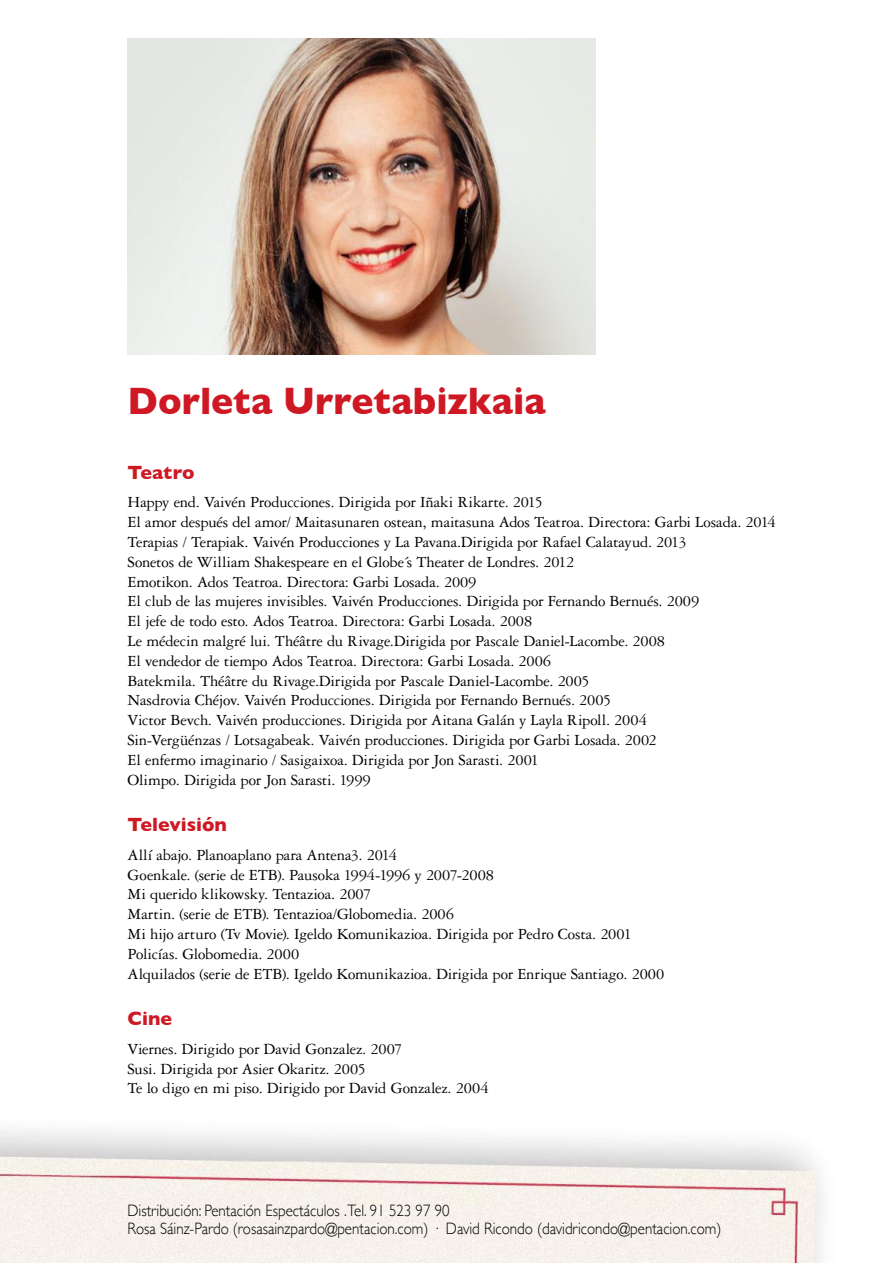
<style>
.page{position:relative;width:893px;height:1263px;background:#fff}
.page>*{position:absolute;margin:0;border:0;box-sizing:border-box;transform-origin:0 0}
.t1{font:700 39px "Gill Sans";color:#ce1925;scale:.95 1}
.t2{font:700 19.5px "Gill Sans";color:#ce1925}
.t3{font:16.5px/19.8px "Garamond Three";letter-spacing:-.01em;color:#000}
.t4{font:300 16.5px/18px "Gill Sans";color:#000;scale:.91 1}
</style>
<div class="page">
<img style="left:0;top:1130px;width:824px;height:133px">
<img style="left:128px;top:38px;width:467px;height:316px">
<h1 class="t1" style="left:128px;top:370px;width:441px">Dorleta Urretabizkaia</h1>
<p class="t2" style="left:128px;top:457px;width:69px">Teatro</p>
<p class="t3" style="left:128px;top:492px;width:650px">Happy end. Vaivén Producciones. Dirigida por Iñaki Rikarte. 2015<br>El amor después del amor/ Maitasunaren ostean, maitasuna Ados Teatroa. Directora: Garbi Losada. 2014<br>Terapias / Terapiak. Vaivén Producciones y La Pavana.Dirigida por Rafael Calatayud. 2013<br>Sonetos de William Shakespeare en el Globe´s Theater de Londres. 2012<br>Emotikon. Ados Teatroa. Directora: Garbi Losada. 2009<br>El club de las mujeres invisibles. Vaivén Producciones. Dirigida por Fernando Bernués. 2009<br>El jefe de todo esto. Ados Teatroa. Directora: Garbi Losada. 2008<br>Le médecin malgré lui. Théâtre du Rivage.Dirigida por Pascale Daniel-Lacombe. 2008<br>El vendedor de tiempo Ados Teatroa. Directora: Garbi Losada. 2006<br>Batekmila. Théâtre du Rivage.Dirigida por Pascale Daniel-Lacombe. 2005<br>Nasdrovia Chéjov. Vaivén Producciones. Dirigida por Fernando Bernués. 2005<br>Victor Bevch. Vaivén producciones. Dirigida por Aitana Galán y Layla Ripoll. 2004<br>Sin-Vergüénzas / Lotsagabeak. Vaivén producciones. Dirigida por Garbi Losada. 2002<br>El enfermo imaginario / Sasigaixoa. Dirigida por Jon Sarasti. 2001<br>Olimpo. Dirigida por Jon Sarasti. 1999</p>
<p class="t2" style="left:128px;top:809px;width:101px">Televisión</p>
<p class="t3" style="left:128px;top:845px;width:538px">Allí abajo. Planoaplano para Antena3. 2014<br>Goenkale. (serie de ETB). Pausoka 1994-1996 y 2007-2008<br>Mi querido klikowsky. Tentazioa. 2007<br>Martin. (serie de ETB). Tentazioa/Globomedia. 2006<br>Mi hijo arturo (Tv Movie). Igeldo Komunikazioa. Dirigida por Pedro Costa. 2001<br>Policías. Globomedia. 2000<br>Alquilados (serie de ETB). Igeldo Komunikazioa. Dirigida por Enrique Santiago. 2000</p>
<p class="t2" style="left:128px;top:1003px;width:46px">Cine</p>
<p class="t3" style="left:128px;top:1039px;width:363px">Viernes. Dirigido por David Gonzalez. 2007<br>Susi. Dirigida por Asier Okaritz. 2005<br>Te lo digo en mi piso. Dirigido por David Gonzalez. 2004</p>
<p class="t4" style="left:128px;top:1201px;width:654px">Distribución: Pentación Espectáculos .Tel. 91 523 97 90<br>Rosa Sáinz-Pardo (rosasainzpardo@pentacion.com) · David Ricondo (davidricondo@pentacion.com)</p>
</div>
